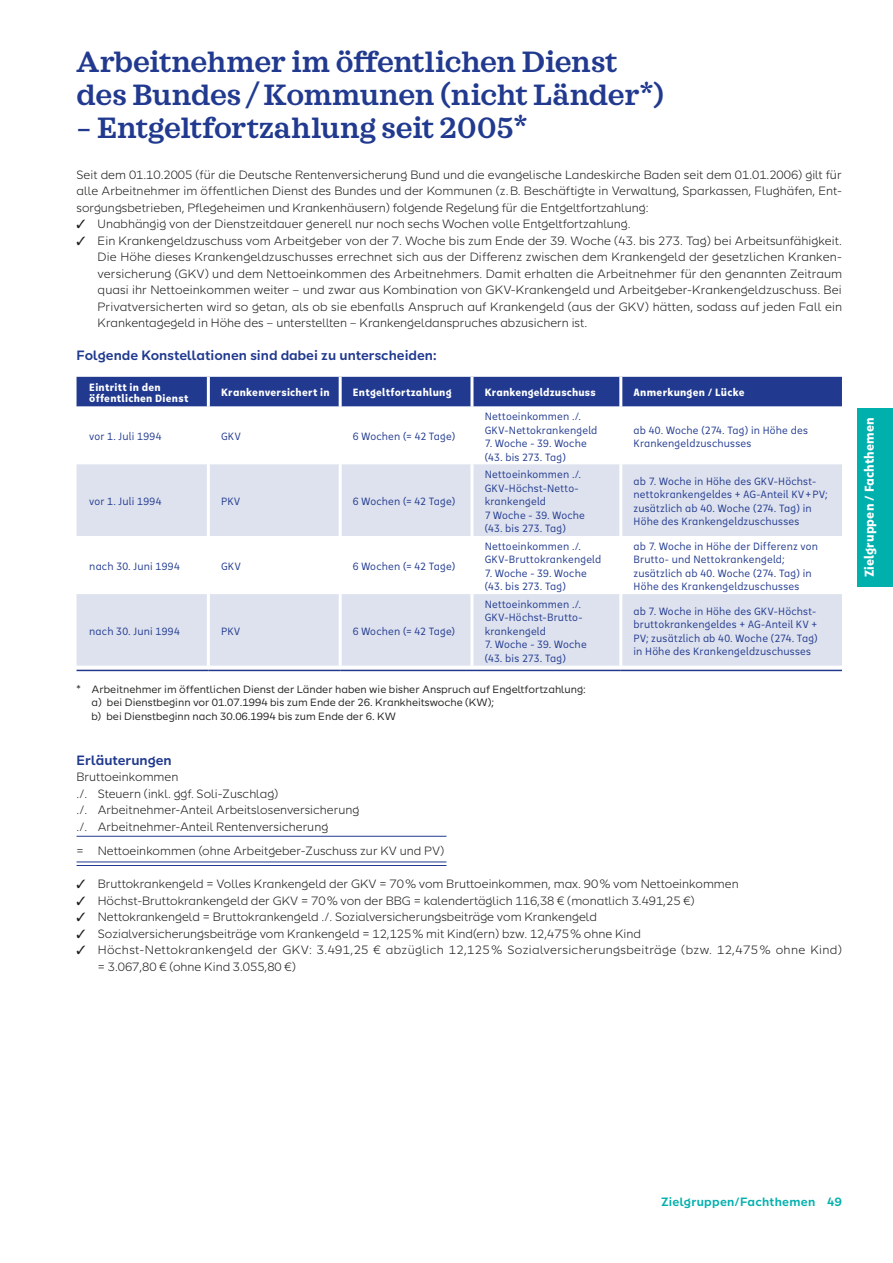
<style>
.page{position:relative;width:893px;height:1263px;background:#fff}
.page>*{position:absolute;margin:0;border:0;box-sizing:border-box;transform-origin:0 0}
.t1{font:600 30px/33px "SI Serif";letter-spacing:-.01em;color:#213a8f}
.t2{font:600 13.5px "SI Sans";color:#213a8f}
.t3{font:700 12.75px "SI Sans Cn";letter-spacing:.005em;color:#fff}
.t4{font:300 12px/16.5px "SI Sans";color:#1d1d1b}
.t5{font:300 12px/16.5px "SI Sans";letter-spacing:.025em;color:#1d1d1b}
.t6{font:600 12px "SI Sans";letter-spacing:.02em;color:#00b0ad}
.t7{font:10.5px/13.5px "SI Sans Cn";letter-spacing:.015em;color:#213a8f}
.t8{font:10.5px/13.5px "SI Sans";color:#1d1d1b}
.t9{font:700 10.5px/10.5px "SI Sans Cn";letter-spacing:.025em;color:#fff}
</style>
<div class="page">
<div style="left:858px;top:408px;width:35px;height:179px;background:#00b0ad"></div>
<hr style="left:77px;top:836px;width:369px;height:1px;background:#213a8f">
<hr style="left:77px;top:861px;width:369px;height:1px;background:#213a8f">
<hr style="left:77px;top:865px;width:369px;height:1px;background:#213a8f">
<div style="left:77px;top:377px;width:765px;height:30px;background:#213a8f"></div>
<svg style="left:77px;top:464px;width:765px;height:202px;fill:#dee2ee"></svg>
<svg style="left:77px;top:669px;width:765px;height:1px"></svg>
<hr style="left:77px;top:670px;width:131px;height:1px;background:#213a8f">
<hr style="left:208px;top:670px;width:132px;height:1px;background:#213a8f">
<hr style="left:340px;top:670px;width:132px;height:1px;background:#213a8f">
<hr style="left:472px;top:670px;width:149px;height:1px;background:#213a8f">
<hr style="left:621px;top:670px;width:221px;height:1px;background:#213a8f">
<hr style="left:207px;top:377px;width:3px;height:30px;background:#fff">
<hr style="left:339px;top:377px;width:3px;height:30px;background:#fff">
<hr style="left:470px;top:377px;width:3px;height:30px;background:#fff">
<hr style="left:619px;top:377px;width:3px;height:30px;background:#fff">
<hr style="left:339px;top:464px;width:3px;height:72px;background:#fff">
<hr style="left:470px;top:464px;width:3px;height:72px;background:#fff">
<hr style="left:339px;top:536px;width:3px;height:58px;background:#fff">
<hr style="left:470px;top:536px;width:3px;height:58px;background:#fff">
<hr style="left:339px;top:594px;width:3px;height:72px;background:#fff">
<hr style="left:470px;top:594px;width:3px;height:72px;background:#fff">
<hr style="left:207px;top:464px;width:3px;height:72px;background:#fff">
<hr style="left:207px;top:536px;width:3px;height:58px;background:#fff">
<hr style="left:207px;top:594px;width:3px;height:72px;background:#fff">
<hr style="left:619px;top:464px;width:3px;height:72px;background:#fff">
<hr style="left:619px;top:536px;width:3px;height:58px;background:#fff">
<hr style="left:619px;top:594px;width:3px;height:72px;background:#fff">
<h1 class="t1" style="left:77px;top:45px;width:589px">Arbeitnehmer im öffentlichen Dienst des Bundes / Kommunen (nicht Länder*)</h1>
<h1 class="t1" style="left:77px;top:111px;width:453px">– -Entgeltfortzahlung seit 2005*</h1>
<p class="t4" style="left:77px;top:166px;width:767px;text-align:justify">Seit dem 01.10.2005 (für die Deutsche Rentenversicherung Bund und die evangelische Landeskirche Baden seit dem 01.01.2006) gilt für alle Arbeitnehmer im öffentlichen Dienst des Bundes und der Kommunen (z.B. Beschäftigte in Verwaltung, Sparkassen, Flughäfen, Ent&shy;sorgungsbetrieben, Pflegeheimen und Krankenhäusern) folgende Regelung für die Entgeltfortzahlung:</p>
<p class="t4" style="left:77px;top:215px;width:556px">✓ Unabhängig von der Dienstzeitdauer generell nur noch sechs Wochen volle Entgeltfortzahlung.</p>
<p class="t4" style="left:98px;top:232px;width:746px;text-indent:-21px">✓ Ein Krankengeldzuschuss vom Arbeitgeber von der 7. Woche bis zum Ende der 39. Woche (43. bis 273. Tag) bei Arbeitsunfähigkeit.<br>Die Höhe dieses Krankengeldzuschusses errechnet sich aus der Differenz zwischen dem Krankengeld der gesetzlichen Kranken&shy;versicherung (GKV) und dem Nettoeinkommen des Arbeitnehmers. Damit erhalten die Arbeitnehmer für den genannten Zeitraum quasi ihr Nettoeinkommen weiter – und zwar aus Kombination von GKV-Krankengeld und Arbeitgeber-Krankengeldzuschuss. Bei Privatversicherten wird so getan, als ob sie ebenfalls Anspruch auf Krankengeld (aus der GKV) hätten, sodass auf jeden Fall ein Krankentagegeld in Höhe des – unterstellten – Krankengeldanspruches abzusichern ist.</p>
<p class="t2" style="left:77px;top:346px;width:361px">Folgende Konstellationen sind dabei zu unterscheiden:</p>
<p class="t9" style="left:89px;top:381px;width:101px">Eintritt in den öffentlichen Dienst</p>
<p class="t9" style="left:221px;top:387px;width:110px">Krankenversichert in</p>
<p class="t9" style="left:353px;top:387px;width:100px">Entgeltfortzahlung</p>
<p class="t9" style="left:485px;top:387px;width:112px">Krankengeldzuschuss</p>
<p class="t9" style="left:634px;top:387px;width:112px">Anmerkungen / Lücke</p>
<p class="t7" style="left:89px;top:429px;width:74px">vor 1. Juli 1994</p>
<p class="t7" style="left:221px;top:429px;width:21px">GKV</p>
<p class="t7" style="left:353px;top:429px;width:104px">6 Wochen (= 42 Tage)</p>
<p class="t7" style="left:485px;top:409px;width:114px">Nettoeinkommen ./.<br>GKV-Nettokrankengeld</p>
<p class="t7" style="left:485px;top:436px;width:104px">7. Woche - 39. Woche (43. bis 273. Tag)</p>
<p class="t7" style="left:634px;top:422px;width:176px">ab 40. Woche (274. Tag) in Höhe des<br>Krankengeldzuschusses</p>
<p class="t7" style="left:89px;top:494px;width:74px">vor 1. Juli 1994</p>
<p class="t7" style="left:221px;top:494px;width:21px">PKV</p>
<p class="t7" style="left:353px;top:494px;width:104px">6 Wochen (= 42 Tage)</p>
<p class="t7" style="left:89px;top:559px;width:92px">nach 30. Juni 1994</p>
<p class="t7" style="left:221px;top:559px;width:21px">GKV</p>
<p class="t7" style="left:353px;top:559px;width:104px">6 Wochen (= 42 Tage)</p>
<p class="t7" style="left:89px;top:624px;width:92px">nach 30. Juni 1994</p>
<p class="t7" style="left:221px;top:624px;width:21px">PKV</p>
<p class="t7" style="left:353px;top:624px;width:104px">6 Wochen (= 42 Tage)</p>
<p class="t7" style="left:485px;top:467px;width:102px">Nettoeinkommen ./.<br>GKV-Höchst-Netto&shy;krankengeld<br>7 Woche - 39. Woche (43. bis 273. Tag)</p>
<p class="t7" style="left:633px;top:474px;width:196px">ab 7. Woche in Höhe des GKV-Höchst&shy;nettokrankengeldes + AG-Anteil KV+PV; zusätzlich ab 40. Woche (274. Tag) in Höhe des Krankengeldzuschusses</p>
<p class="t7" style="left:485px;top:539px;width:118px">Nettoeinkommen ./.<br>GKV-Bruttokrankengeld</p>
<p class="t7" style="left:485px;top:566px;width:104px">7. Woche - 39. Woche (43. bis 273. Tag)</p>
<p class="t7" style="left:485px;top:597px;width:98px;text-align:justify">Nettoeinkommen ./.<br>GKV-Höchst-Brutto&shy;krankengeld</p>
<p class="t7" style="left:485px;top:637px;width:104px">7. Woche - 39. Woche (43. bis 273. Tag)</p>
<p class="t7" style="left:633px;top:539px;width:186px">ab 7. Woche in Höhe der Differenz von Brutto- und Nettokrankengeld; zusätzlich ab 40. Woche (274. Tag) in Höhe des Krankengeldzuschusses</p>
<p class="t7" style="left:633px;top:604px;width:186px">ab 7. Woche in Höhe des GKV-Höchst&shy;bruttokrankengeldes + AG-Anteil KV + PV; zusätzlich ab 40. Woche (274. Tag) in Höhe des Krankengeldzuschusses</p>
<p class="t8" style="left:91px;top:682px;width:496px;text-indent:-15px">* Arbeitnehmer im öffentlichen Dienst der Länder haben wie bisher Anspruch auf Engeltfortzahlung: a) bei Dienstbeginn vor 01.07.1994 bis zum Ende der 26. Krankheitswoche (KW);<br>b) bei Dienstbeginn nach 30.06.1994 bis zum Ende der 6. KW</p>
<p class="t2" style="left:77px;top:750px;width:97px">Erläuterungen</p>
<p class="t4" style="left:77px;top:768px;width:284px">Bruttoeinkommen<br>./. Steuern (inkl. ggf. Soli-Zuschlag)<br>./. Arbeitnehmer-Anteil Arbeitslosenversicherung ./. Arbeitnehmer-Anteil Rentenversicherung</p>
<p class="t4" style="left:77px;top:842px;width:369px">= Nettoeinkommen (ohne Arbeitgeber-Zuschuss zur KV und PV)</p>
<p class="t4" style="left:77px;top:875px;width:664px">✓ Bruttokrankengeld = Volles Krankengeld der GKV = 70% vom Bruttoeinkommen, max. 90% vom Nettoeinkommen</p>
<p class="t4" style="left:77px;top:892px;width:620px">✓ Höchst-Bruttokrankengeld der GKV = 70% von der BBG = kalendertäglich 116,38 € (monatlich 3.491,25 €)</p>
<p class="t4" style="left:77px;top:908px;width:522px">✓ Nettokrankengeld = Bruttokrankengeld ./. Sozialversicherungsbeiträge vom Krankengeld</p>
<p class="t4" style="left:77px;top:925px;width:566px">✓ Sozialversicherungsbeiträge vom Krankengeld = 12,125% mit Kind(ern) bzw. 12,475% ohne Kind</p>
<p class="t5" style="left:98px;top:941px;width:746px;text-indent:-21px">✓ Höchst-Nettokrankengeld der GKV: 3.491,25 € abzüglich 12,125 % Sozialversicherungsbeiträge (bzw. 12,475 % ohne Kind) = 3.067,80 € (ohne Kind 3.055,80 €)</p>
<p class="t3" style="left:860px;top:577px;width:161px;rotate:-90deg">Zielgruppen / Fachthemen</p>
<p class="t6" style="left:661px;top:1193px;width:182px">Zielgruppen/Fachthemen 49</p>
</div>
